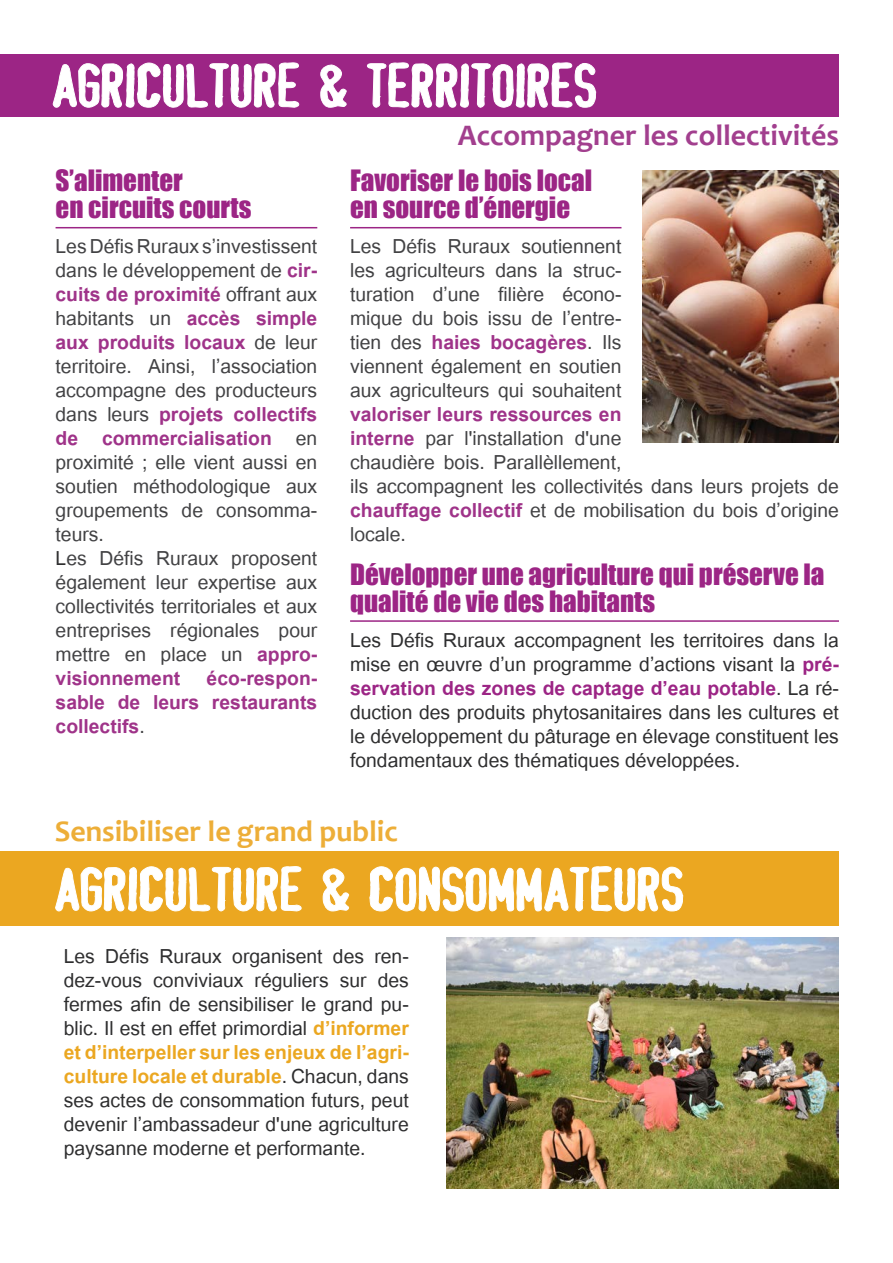
<style>
.page{position:relative;width:893px;height:1263px;background:#fff}
.page>*{position:absolute;margin:0;border:0;box-sizing:border-box;transform-origin:0 0}
.t1{font:58.5px "Stamp";letter-spacing:.01em;color:#fff;scale:1.25 1}
.t2{font:700 30px "Candara";color:#a23f8e}
.t3{font:700 30px "Candara";color:#edae38}
.t4{font:27px/24px "Utsaah";color:#424244}
.t5{font:27px/24px "Utsaah";color:#2e2e2f;text-align:justify}
.t6{font:27px/27px "Impact";color:#9c2585}
.s1{font-weight:700;color:#9f3389}
.s2{color:#2e2e2f}
.s3{font-weight:700;color:#9c2585}
.s4{font-weight:700;color:#eba721}
</style>
<div class="page">
<div style="left:0;top:54px;width:839px;height:63px;background:#9c2585"></div>
<svg style="left:52px;top:62px;width:247px;height:46px"></svg>
<svg style="left:320px;top:64px;width:27px;height:44px"></svg>
<svg style="left:367px;top:62px;width:229px;height:46px"></svg>
<div style="left:0;top:851px;width:839px;height:75px;background:#eba721"></div>
<svg style="left:55px;top:866px;width:247px;height:46px"></svg>
<svg style="left:322px;top:868px;width:27px;height:44px"></svg>
<svg style="left:369px;top:866px;width:314px;height:46px"></svg>
<img style="left:643px;top:170px;width:196px;height:272px">
<hr style="left:56px;top:227px;width:261px;height:1px;background:#9c2585">
<hr style="left:350px;top:227px;width:271px;height:1px;background:#9c2585">
<img style="left:446px;top:938px;width:393px;height:251px">
<hr style="left:350px;top:620px;width:489px;height:2px;background:#9c2585">
<h1 class="t1" style="left:53px;top:53px;width:437px">AGRICULTURE &amp; TERRITOIRES</h1>
<p class="t6" style="left:56px;top:167px;width:198px">S’alimenter<br>en circuits courts</p>
<p class="t4" style="left:56px;top:235px;width:263px">Les Défis Ruraux s’investissent dans le développement de <span class="s1">cir&shy;cuits de proximité</span> offrant aux habitants un <span class="s1">accès simple aux produits locaux</span> de leur territoire. Ainsi, l’association accompagne des producteurs dans leurs <span class="s1">projets collectifs de commercialisation</span> en proximité ; elle vient aussi en soutien méthodologique aux groupements de consomma&shy;teurs.<br><span class="s2">L</span>es Défis Ruraux proposent également leur expertise aux collectivités territoriales et aux entreprises régionales pour mettre en place un <span class="s1">appro&shy;visionnement éco-respon&shy;sable de leurs restaurants collectifs</span>.</p>
<p class="t2" style="left:458px;top:117px;width:383px">Accompagner les collectivités</p>
<p class="t6" style="left:350px;top:167px;width:244px">Favoriser le bois local en source d’énergie</p>
<p class="t4" style="left:350px;top:235px;width:273px;text-align:justify">Les Défis Ruraux soutiennent les agriculteurs dans la struc&shy;turation d’une filière écono&shy;mique du bois issu de l’entre&shy;tien des <span class="s1">haies bocagères</span>. Ils viennent également en soutien aux agriculteurs qui souhaitent</p>
<p class="t4" style="left:350px;top:403px;width:490px"><span class="s1">valoriser leurs ressources en<br>interne</span> par l'installation d'une<br>chaudière bois. Parallèllement,<br>ils accompagnent les collectivités dans leurs projets de <span class="s1">chauffage collectif</span> et de mobilisation du bois d’origine locale.</p>
<p class="t6" style="left:350px;top:560px;width:476px">Développer une agriculture qui préserve la qualité de vie des habitants</p>
<p class="t5" style="left:350px;top:629px;width:490px">Les Défis Ruraux accompagnent les territoires dans la mise en œuvre d’un programme d’actions visant la <span class="s3">pré&shy;servation des zones de captage d’eau potable</span>. La ré&shy;duction des produits phytosanitaires dans les cultures et le développement du pâturage en élevage constituent les fondamentaux des thématiques développées.</p>
<p class="t3" style="left:55px;top:812px;width:345px">Sensibiliser le grand public</p>
<h1 class="t1" style="left:56px;top:856px;width:505px">AGRICULTURE &amp; CONSOMMATEURS</h1>
<p class="t5" style="left:64px;top:946px;width:347px">Les Défis Ruraux organisent des ren&shy;dez-vous conviviaux réguliers sur des fermes afin de sensibiliser le grand pu&shy;blic. Il est en effet primordial <span class="s4">d’informer et d’interpeller sur les enjeux de l’agri&shy;culture locale et durable</span>. Chacun, dans ses actes de consommation futurs, peut devenir l’ambassadeur d'une agriculture paysanne moderne et performante.</p>
</div>
